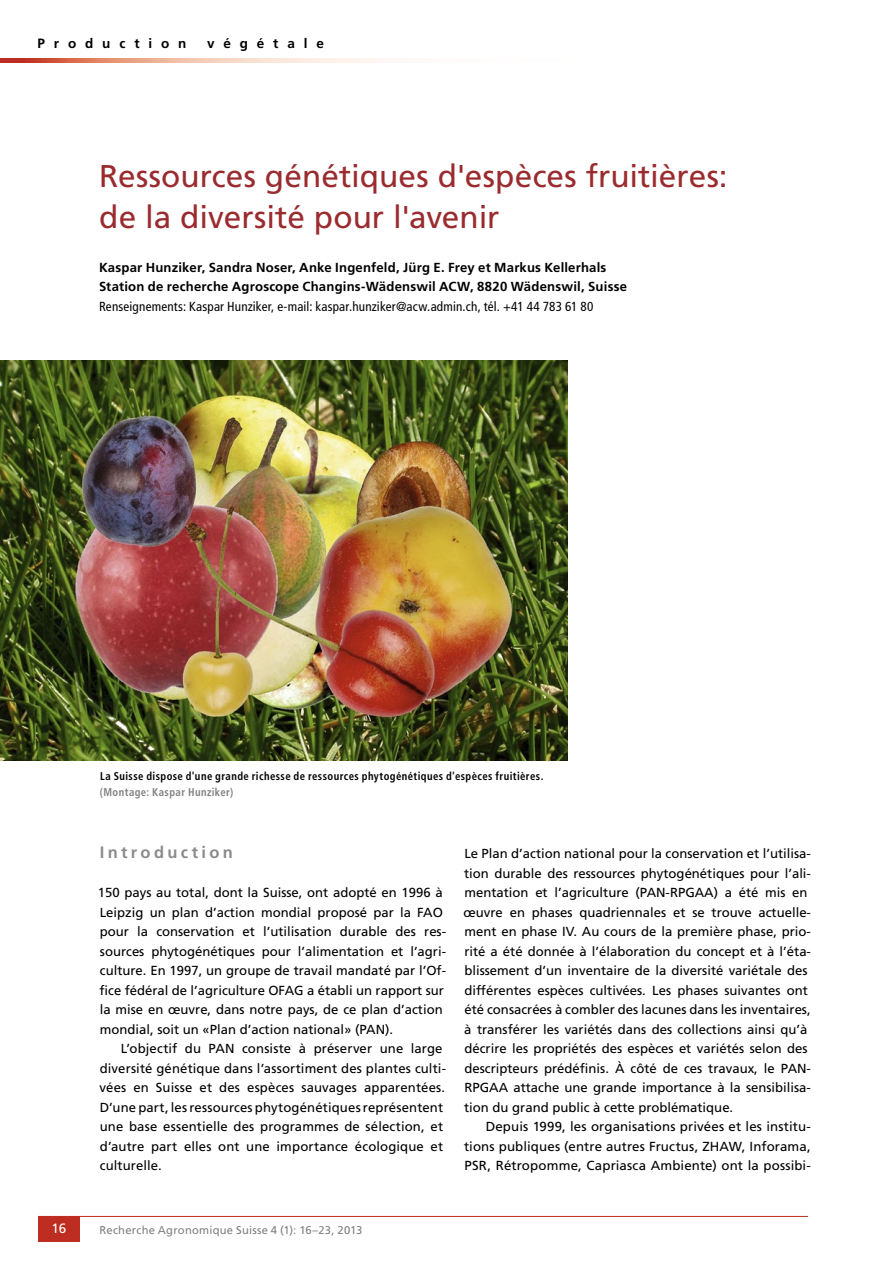
<style>
.page{position:relative;width:893px;height:1263px;background:#fff}
.page>*{position:absolute;margin:0;border:0;box-sizing:border-box;transform-origin:0 0}
.t1{font:31.5px/40.5px "Frutiger LT Std";color:#9a2b2f}
.t2{font:700 16.5px "Frutiger LT Std";letter-spacing:.2em;color:#8b8b8b}
.t3{font:700 13.5px "Frutiger LT Std";letter-spacing:.655em;color:#000}
.t4{font:13.5px "Frutiger LT Std";color:#fff}
.t5{font:13.2px/19.5px "Frutiger LT Std";color:#000}
.t6{font:700 13.2px/19.5px "Frutiger LT Std";letter-spacing:.015em;color:#000}
.t7{font:condensed 13.2px "Frutiger LT Std";letter-spacing:.015em;color:#000}
.t8{font:700 condensed 11.25px "Frutiger LT Std";letter-spacing:.04em;color:#000;scale:.95 1}
.t9{font:11.25px "Frutiger LT Std";letter-spacing:.02em;color:#808080}
.t10{font:700 condensed 11.25px "Frutiger LT Std";letter-spacing:.04em;color:#808080;scale:.95 1}
</style>
<div class="page">
<hr style="left:38px;top:1216px;width:770px;height:1px;background:#bd2d21">
<div style="left:38px;top:1216px;width:42px;height:26px;background:#bd2d21"></div>
<svg style="left:0;top:58px;width:396px;height:5px;background:#ebb2a0"></svg>
<img style="left:0;top:360px;width:567px;height:400px">
<p class="t3" style="left:38px;top:36px;width:150px">Production</p>
<p class="t3" style="left:207px;top:36px;width:118px">végétale</p>
<h1 class="t1" style="left:99px;top:156px;width:630px">Ressources génétiques d'espèces fruitières: de la diversité pour l'avenir</h1>
<p class="t6" style="left:99px;top:258px;width:529px">Kaspar Hunziker, Sandra Noser, Anke Ingenfeld, Jürg E. Frey et Markus Kellerhals<br>Station de recherche Agroscope Changins-Wädenswil ACW, 8820 Wädenswil, Suisse</p>
<p class="t7" style="left:99px;top:299px;width:496px">Renseignements: Kaspar Hunziker, e-mail: kaspar.hunziker@acw.admin.ch, tél. +41 44 783 61 80</p>
<p class="t8" style="left:100px;top:769px;width:468px">La Suisse dispose d'une grande richesse de ressources phytogénétiques d'espèces fruitières.</p>
<p class="t10" style="left:100px;top:785px;width:142px">(Montage: Kaspar Hunziker)</p>
<p class="t2" style="left:100px;top:843px;width:135px">Introduction</p>
<p class="t5" style="left:98px;top:883px;width:350px">150 pays au total, dont la Suisse, ont adopté en 1996 à Leipzig un plan d’action mondial proposé par la FAO pour la conservation et l’utilisation durable des res&shy;sources phytogénétiques pour l’alimentation et l’agri&shy;culture. En 1997, un groupe de travail mandaté par l’Of&shy;fice fédéral de l’agriculture OFAG a établi un rapport sur la mise en œuvre, dans notre pays, de ce plan d’action mondial, soit un «Plan d’action national» (PAN).</p>
<p class="t5" style="left:100px;top:1039px;width:348px;text-indent:21px">L’objectif du PAN consiste à préserver une large diversité génétique dans l’assortiment des plantes culti&shy;vées en Suisse et des espèces sauvages apparentées.<br>D’une part, les ressources phytogénétiques représentent une base essentielle des programmes de sélection, et d’autre part elles ont une importance écologique et culturelle.</p>
<p class="t5" style="left:463px;top:844px;width:349px">Le Plan d’action national pour la conservation et l’utilisa&shy;tion durable des ressources phytogénétiques pour l’ali&shy;mentation et l’agriculture (PAN-RPGAA) a été mis en œuvre en phases quadriennales et se trouve actuelle&shy;ment en phase IV. Au cours de la première phase, prio&shy;rité a été donnée à l’élaboration du concept et à l’éta&shy;blissement d’un inventaire de la diversité variétale des différentes espèces cultivées. Les phases suivantes ont été consacrées à combler des lacunes dans les inventaires, à transférer les variétés dans des collections ainsi qu’à décrire les propriétés des espèces et variétés selon des descripteurs prédéfinis. À côté de ces travaux, le PAN-RPGAA attache une grande importance à la sensibilisa&shy;tion du grand public à cette problématique.</p>
<p class="t5" style="left:464px;top:1117px;width:348px;text-align:justify;text-indent:22px">Depuis 1999, les organisations privées et les institu&shy;tions publiques (entre autres Fructus, ZHAW, Inforama, PSR, Rétropomme, Capriasca Ambiente) ont la possibi-</p>
<p class="t4" style="left:52px;top:1221px;width:16px">16</p>
<p class="t9" style="left:99px;top:1223px;width:264px">Recherche Agronomique Suisse 4 (1): 16–23, 2013</p>
</div>
